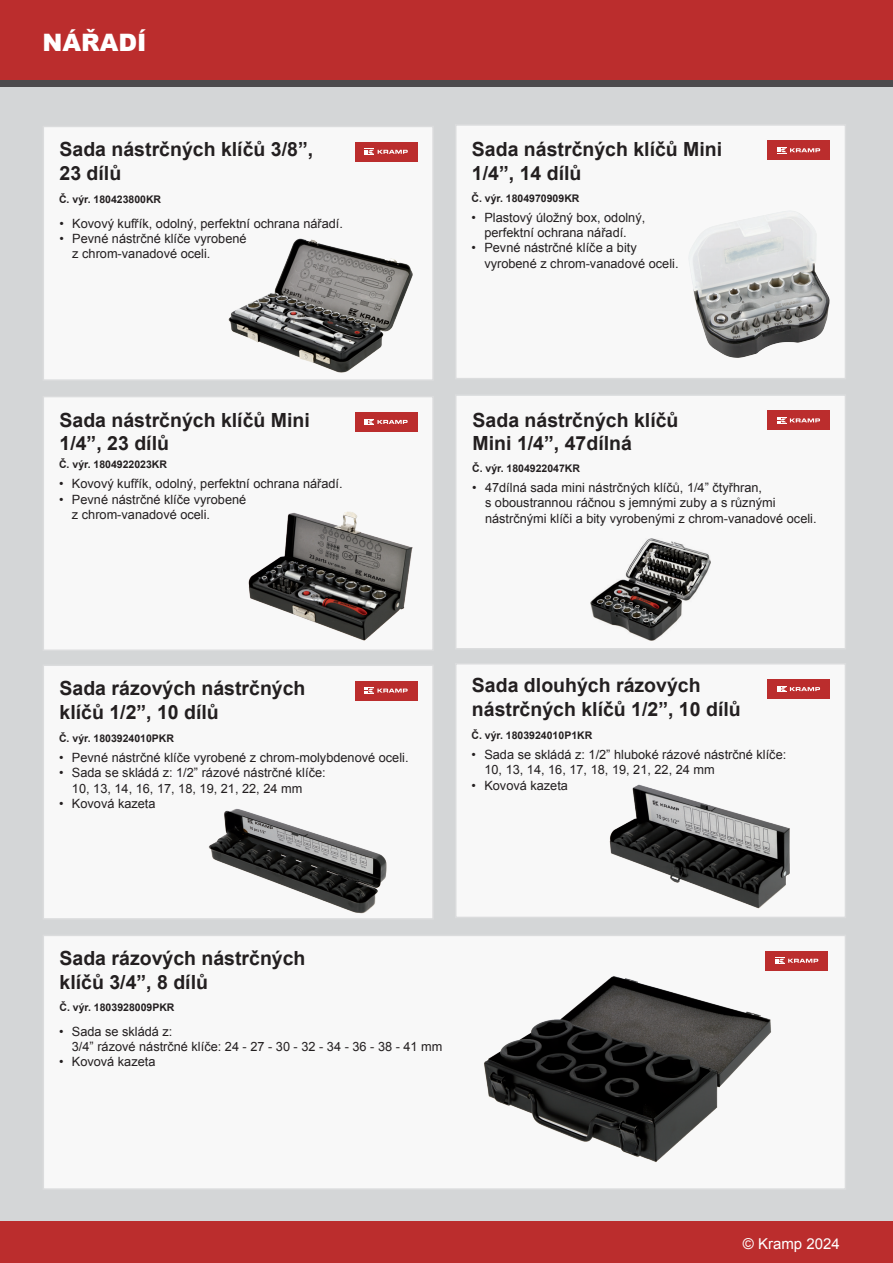
<style>
.page{position:relative;width:893px;height:1263px;background:#fff}
.page>*{position:absolute;margin:0;border:0;box-sizing:border-box;transform-origin:0 0}
.t1{font:900 24px "Arial";color:#fff}
.t2{font:700 19.5px/23.4px "Arial";color:#231f20}
.t3{font:15px "Arial";color:#fff}
.t4{font:12.75px/15.3px "Arial";color:#231f20}
.t5{font:700 10.5px "Arial";color:#231f20}
</style>
<div class="page">
<div style="left:0;top:1220px;width:893px;height:43px;background:#bb2d2d"></div>
<div style="left:0;top:0;width:893px;height:85px;background:#bb2d2d"></div>
<div style="left:0;top:80px;width:893px;height:10px;background:#4d4b4d"></div>
<div style="left:0;top:88px;width:893px;height:1133px;background:#d4d6d7"></div>
<div style="left:43px;top:126px;width:391px;height:255px;background:#f8f8f8;border:2px solid #dddedf"></div>
<div style="left:43px;top:664px;width:391px;height:256px;background:#f8f8f8;border:2px solid #dddedf"></div>
<div style="left:43px;top:396px;width:391px;height:255px;background:#f8f8f8;border:2px solid #dddedf"></div>
<div style="left:43px;top:935px;width:803px;height:255px;background:#f8f8f8;border:2px solid #dddedf"></div>
<div style="left:455px;top:124px;width:391px;height:255px;background:#f8f8f8;border:2px solid #dddedf"></div>
<div style="left:455px;top:663px;width:391px;height:255px;background:#f8f8f8;border:2px solid #dddedf"></div>
<div style="left:455px;top:394px;width:391px;height:255px;background:#f8f8f8;border:2px solid #dddedf"></div>
<div style="left:355px;top:142px;width:62px;height:19px;background:#bb2d2d"></div>
<svg style="left:365px;top:149px;width:43px;height:6px"></svg>
<div style="left:355px;top:412px;width:62px;height:19px;background:#bb2d2d"></div>
<svg style="left:365px;top:419px;width:43px;height:6px"></svg>
<div style="left:355px;top:681px;width:62px;height:19px;background:#bb2d2d"></div>
<svg style="left:365px;top:687px;width:43px;height:7px"></svg>
<div style="left:768px;top:141px;width:62px;height:19px;background:#bb2d2d"></div>
<svg style="left:777px;top:147px;width:43px;height:7px"></svg>
<div style="left:767px;top:411px;width:62px;height:19px;background:#bb2d2d"></div>
<svg style="left:777px;top:417px;width:43px;height:7px"></svg>
<div style="left:767px;top:679px;width:62px;height:20px;background:#bb2d2d"></div>
<svg style="left:777px;top:686px;width:43px;height:6px"></svg>
<div style="left:766px;top:951px;width:62px;height:19px;background:#bb2d2d"></div>
<svg style="left:775px;top:957px;width:43px;height:7px"></svg>
<img style="left:229px;top:238px;width:183px;height:134px">
<img style="left:692px;top:211px;width:137px;height:147px">
<img style="left:248px;top:512px;width:164px;height:129px">
<img style="left:591px;top:539px;width:120px;height:102px">
<img style="left:208px;top:809px;width:179px;height:104px">
<img style="left:610px;top:784px;width:180px;height:125px">
<img style="left:484px;top:976px;width:287px;height:186px">
<h1 class="t1" style="left:43px;top:25px;width:106px">NÁŘADÍ</h1>
<h2 class="t2" style="left:60px;top:139px;width:255px">Sada nástrčných klíčů 3/8”,<br>23 dílů</h2>
<p class="t4" style="left:60px;top:216px;width:285px">• Kovový kufřík, odolný, perfektní ochrana nářadí.</p>
<p class="t4" style="left:72px;top:231px;width:176px;text-indent:-13px">• Pevné nástrčné klíče vyrobené z chrom-vanadové oceli.</p>
<p class="t5" style="left:59px;top:193px;width:104px">Č. výr. 180423800KR</p>
<h2 class="t2" style="left:472px;top:139px;width:252px">Sada nástrčných klíčů Mini<br>1/4”, 14 dílů</h2>
<p class="t4" style="left:472px;top:210px;width:175px;text-align:center">• Plastový úložný box, odolný, perfektní ochrana nářadí.</p>
<p class="t4" style="left:484px;top:240px;width:196px;text-indent:-13px">• Pevné nástrčné klíče a bity vyrobené z chrom-vanadové oceli.</p>
<p class="t5" style="left:471px;top:191px;width:109px">Č. výr. 1804970909KR</p>
<h2 class="t2" style="left:60px;top:409px;width:252px">Sada nástrčných klíčů Mini<br>1/4”, 23 dílů</h2>
<p class="t4" style="left:59px;top:476px;width:285px">• Kovový kufřík, odolný, perfektní ochrana nářadí.</p>
<p class="t4" style="left:72px;top:492px;width:176px;text-indent:-13px">• Pevné nástrčné klíče vyrobené z chrom-vanadové oceli.</p>
<p class="t5" style="left:59px;top:458px;width:109px">Č. výr. 1804922023KR</p>
<h2 class="t2" style="left:473px;top:409px;width:207px">Sada nástrčných klíčů<br>Mini 1/4”, 47dílná</h2>
<p class="t4" style="left:485px;top:480px;width:333px;text-indent:-13px">• 47dílná sada mini nástrčných klíčů, 1/4” čtyřhran,<br>s oboustrannou ráčnou s jemnými zuby a s různými nástrčnými klíči a bity vyrobenými z chrom-vanadové oceli.</p>
<p class="t5" style="left:472px;top:461px;width:109px">Č. výr. 1804922047KR</p>
<h2 class="t2" style="left:60px;top:677px;width:248px">Sada rázových nástrčných klíčů 1/2”, 10 dílů</h2>
<p class="t4" style="left:59px;top:750px;width:351px">• Pevné nástrčné klíče vyrobené z chrom-molybdenové oceli.</p>
<p class="t4" style="left:72px;top:765px;width:255px;text-indent:-13px">• Sada se skládá z: 1/2” rázové nástrčné klíče:<br>10, 13, 14, 16, 17, 18, 19, 21, 22, 24 mm</p>
<p class="t4" style="left:59px;top:796px;width:98px">• Kovová kazeta</p>
<p class="t5" style="left:59px;top:732px;width:116px">Č. výr. 1803924010PKR</p>
<h2 class="t2" style="left:472px;top:674px;width:270px">Sada dlouhých rázových nástrčných klíčů 1/2”, 10 dílů</h2>
<p class="t4" style="left:484px;top:747px;width:303px;text-indent:-13px">• Sada se skládá z: 1/2” hluboké rázové nástrčné klíče:<br>10, 13, 14, 16, 17, 18, 19, 21, 22, 24 mm</p>
<p class="t4" style="left:472px;top:778px;width:98px">• Kovová kazeta</p>
<p class="t5" style="left:471px;top:729px;width:122px">Č. výr. 1803924010P1KR</p>
<h2 class="t2" style="left:60px;top:947px;width:248px">Sada rázových nástrčných klíčů 3/4”, 8 dílů</h2>
<p class="t4" style="left:72px;top:1024px;width:372px;text-indent:-13px">• Sada se skládá z:<br>3/4” rázové nástrčné klíče: 24 - 27 - 30 - 32 - 34 - 36 - 38 - 41 mm</p>
<p class="t4" style="left:59px;top:1054px;width:98px">• Kovová kazeta</p>
<p class="t5" style="left:60px;top:1001px;width:116px">Č. výr. 1803928009PKR</p>
<p class="t3" style="left:743px;top:1233px;width:98px">© Kramp 2024</p>
</div>
